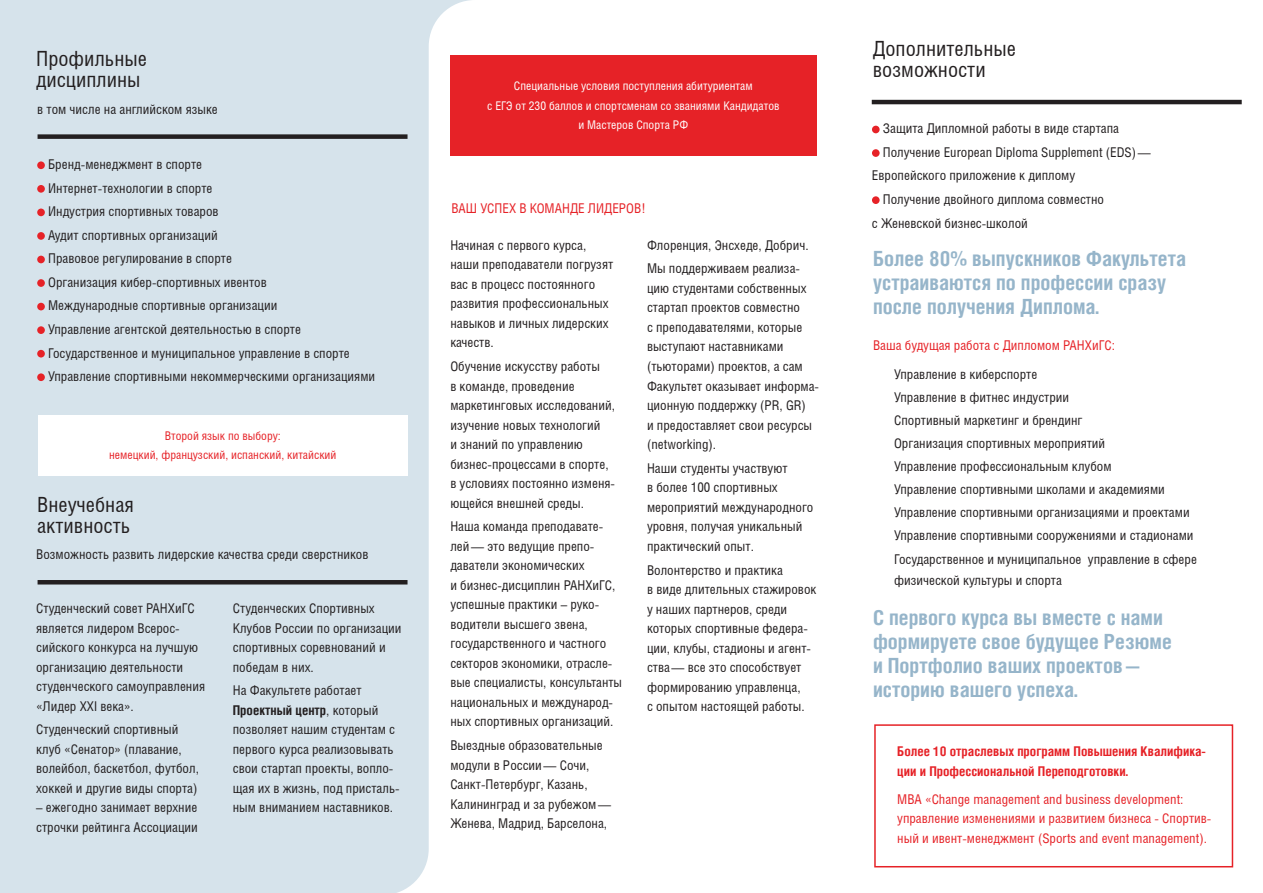
<style>
.page{position:relative;width:1263px;height:893px;background:#fff}
.page>*{position:absolute;margin:0;border:0;box-sizing:border-box;transform-origin:0 0}
.t1{font:700 21px/24px "Helios Cond";color:#96b5ca}
.t2{font:21px/21px "Helios Cond";color:#231f20}
.t3{font:13.5px/19.5px "Helios Cond";color:#231f20}
.t4{font:13.5px/19.5px "Helios Cond";color:#e62227}
.t5{font:700 13.5px/19.5px "Helios Cond";color:#e62227}
.t6{font:12px/19.5px "Helios Cond";color:#fff;text-align:center}
.t7{font:12px "Helios Cond";color:#e62227}
.s1{font-weight:700}
</style>
<div class="page">
<svg style="left:0;top:0;width:471px;height:893px;background:#d9e5ec"></svg>
<div style="left:450px;top:55px;width:367px;height:101px;background:#e62227"></div>
<div style="left:874px;top:724px;width:359px;height:143px;border:2px solid #e62227"></div>
<div style="left:37px;top:161px;width:8px;height:8px;background:#e62227;border-radius:50%"></div>
<div style="left:37px;top:185px;width:8px;height:8px;background:#e62227;border-radius:50%"></div>
<div style="left:37px;top:209px;width:8px;height:7px;background:#e62227;border-radius:50%"></div>
<div style="left:37px;top:232px;width:8px;height:8px;background:#e62227;border-radius:50%"></div>
<div style="left:37px;top:256px;width:8px;height:7px;background:#e62227;border-radius:50%"></div>
<div style="left:37px;top:279px;width:8px;height:8px;background:#e62227;border-radius:50%"></div>
<div style="left:37px;top:303px;width:8px;height:7px;background:#e62227;border-radius:50%"></div>
<div style="left:37px;top:326px;width:8px;height:8px;background:#e62227;border-radius:50%"></div>
<div style="left:37px;top:350px;width:8px;height:7px;background:#e62227;border-radius:50%"></div>
<div style="left:37px;top:373px;width:8px;height:8px;background:#e62227;border-radius:50%"></div>
<div style="left:872px;top:126px;width:8px;height:7px;background:#e62227;border-radius:50%"></div>
<div style="left:872px;top:149px;width:8px;height:8px;background:#e62227;border-radius:50%"></div>
<div style="left:872px;top:196px;width:8px;height:8px;background:#e62227;border-radius:50%"></div>
<hr style="left:872px;top:100px;width:370px;height:4px;background:#231f20">
<div style="left:38px;top:134px;width:369px;height:5px;background:#231f20"></div>
<hr style="left:38px;top:580px;width:369px;height:4px;background:#231f20">
<div style="left:38px;top:415px;width:369px;height:61px;background:#fff"></div>
<p class="t2" style="left:36px;top:48px;width:112px">Профильные дисциплины</p>
<p class="t3" style="left:37px;top:99px;width:182px">в том числе на английском языке</p>
<p class="t3" style="left:48px;top:154px;width:156px">Бренд-менеджмент в спорте</p>
<p class="t3" style="left:48px;top:178px;width:166px">Интернет-технологии в спорте</p>
<p class="t3" style="left:48px;top:201px;width:172px">Индустрия спортивных товаров</p>
<p class="t3" style="left:48px;top:225px;width:171px">Аудит спортивных организаций</p>
<p class="t3" style="left:48px;top:248px;width:185px">Правовое регулирование в спорте</p>
<p class="t3" style="left:48px;top:272px;width:220px">Организация кибер-спортивных ивентов</p>
<p class="t3" style="left:48px;top:296px;width:231px">Международные спортивные организации</p>
<p class="t3" style="left:48px;top:319px;width:254px">Управление агентской деятельностью в спорте</p>
<p class="t3" style="left:48px;top:343px;width:303px">Государственное и муниципальное управление в спорте</p>
<p class="t3" style="left:48px;top:366px;width:329px">Управление спортивными некоммерческими организациями</p>
<p class="t7" style="left:165px;top:428px;width:118px">Второй язык по выбору:</p>
<p class="t7" style="left:109px;top:448px;width:229px">немецкий, французский, испанский, китайский</p>
<p class="t2" style="left:37px;top:494px;width:98px">Внеучебная</p>
<p class="t2" style="left:37px;top:515px;width:95px">активность</p>
<p class="t3" style="left:36px;top:544px;width:334px">Возможность развить лидерские качества среди сверстников</p>
<p class="t3" style="left:36px;top:598px;width:171px">Студенческий совет РАНХиГС является лидером Всерос&shy;сийского конкурса на лучшую организацию деятельности студенческого самоуправления «Лидер XXI века».</p>
<p class="t3" style="left:36px;top:720px;width:164px">Студенческий спортивный клуб «Сенатор» (плавание, волейбол, баскетбол, футбол, хоккей и другие виды спорта)</p>
<p class="t3" style="left:36px;top:798px;width:163px">– ежегодно занимает верхние строчки рейтинга Ассоциации</p>
<p class="t3" style="left:233px;top:598px;width:170px">Студенческих Спортивных<br>Клубов России по организации спортивных соревнований и победам в них.</p>
<p class="t3" style="left:233px;top:681px;width:168px">На Факультете работает<br><span class="s1">Проектный центр</span>, который позволяет нашим студентам с первого курса реализовывать свои стартап проекты, вопло&shy;щая их в жизнь, под присталь&shy;ным вниманием наставников.</p>
<p class="t6" style="left:487px;top:76px;width:294px">Специальные условия поступления абитуриентам<br>с ЕГЭ от 230 баллов и спортсменам со званиями Кандидатов и Мастеров Спорта РФ</p>
<p class="t4" style="left:451px;top:199px;width:196px">ВАШ УСПЕХ В КОМАНДЕ ЛИДЕРОВ!</p>
<p class="t3" style="left:450px;top:235px;width:164px">Начиная с первого курса, наши преподаватели погрузят вас в процесс постоянного развития профессиональных навыков и личных лидерских качеств.</p>
<p class="t3" style="left:450px;top:356px;width:166px">Обучение искусству работы<br>в команде, проведение маркетинговых исследований, изучение новых технологий<br>и знаний по управлению бизнес-процессами в спорте, в условиях постоянно изменя&shy;ющейся внешней среды.</p>
<p class="t3" style="left:450px;top:516px;width:173px">Наша команда преподавате&shy;лей— это ведущие препо&shy;даватели экономических<br>и бизнес-дисциплин РАНХиГС, успешные практики – руко&shy;водители высшего звена, государственного и частного секторов экономики, отрасле&shy;вые специалисты, консультанты национальных и международ&shy;ных спортивных организаций.</p>
<p class="t3" style="left:450px;top:735px;width:162px">Выездные образовательные модули в России— Сочи,<br>Санкт-Петербург, Казань,<br>Калининград и за рубежом—<br>Женева, Мадрид, Барселона,</p>
<p class="t3" style="left:647px;top:235px;width:163px">Флоренция, Энсхеде, Добрич.</p>
<p class="t3" style="left:647px;top:259px;width:174px">Мы поддерживаем реализа&shy;цию студентами собственных стартап проектов совместно<br>с преподавателями, которые выступают наставниками (тьюторами) проектов, а сам<br>Факультет оказывает информа&shy;ционную поддержку (PR, GR)<br>и предоставляет свои ресурсы (networking).</p>
<p class="t3" style="left:647px;top:458px;width:168px">Наши студенты участвуют<br>в более 100 спортивных мероприятий международного уровня, получая уникальный практический опыт.</p>
<p class="t3" style="left:647px;top:560px;width:171px">Волонтерство и практика<br>в виде длительных стажировок у наших партнеров, среди которых спортивные федера&shy;ции, клубы, стадионы и агент&shy;ства— все это способствует формированию управленца,<br>с опытом настоящей работы.</p>
<p class="t2" style="left:873px;top:37px;width:145px">Дополнительные</p>
<p class="t2" style="left:873px;top:58px;width:114px">возможности</p>
<p class="t3" style="left:883px;top:119px;width:238px">Защита Дипломной работы в виде стартапа</p>
<p class="t3" style="left:883px;top:142px;width:269px">Получение European Diploma Supplement (EDS)—</p>
<p class="t3" style="left:872px;top:166px;width:205px">Европейского приложение к диплому</p>
<p class="t3" style="left:872px;top:187px;width:234px;line-height:23.5px;text-indent:11px">Получение двойного диплома совместно с Женевской бизнес-школой</p>
<p class="t1" style="left:873px;top:246px;width:315px">Более 80% выпускников Факультета устраиваются по профессии сразу после получения Диплома.</p>
<p class="t4" style="left:873px;top:335px;width:243px">Ваша будущая работа с Дипломом РАНХиГС:</p>
<p class="t3" style="left:894px;top:364px;width:145px">Управление в киберспорте</p>
<p class="t3" style="left:894px;top:387px;width:177px">Управление в фитнес индустрии</p>
<p class="t3" style="left:894px;top:410px;width:190px">Спортивный маркетинг и брендинг</p>
<p class="t3" style="left:894px;top:433px;width:213px">Организация спортивных мероприятий</p>
<p class="t3" style="left:894px;top:456px;width:219px">Управление профессиональным клубом</p>
<p class="t3" style="left:894px;top:479px;width:272px">Управление спортивными школами и академиями</p>
<p class="t3" style="left:894px;top:502px;width:297px">Управление спортивными организациями и проектами</p>
<p class="t3" style="left:894px;top:526px;width:301px">Управление спортивными сооружениями и стадионами</p>
<p class="t3" style="left:894px;top:548px;width:304px;line-height:21px">Государственное и муниципальное управление в сфере физической культуры и спорта</p>
<p class="t1" style="left:873px;top:605px;width:300px">С первого курса вы вместе с нами формируете свое будущее Резюме и Портфолио ваших проектов— историю вашего успеха.</p>
<p class="t5" style="left:897px;top:741px;width:310px">Более 10 отраслевых программ Повышения Квалифика&shy;ции и Профессиональной Переподготовки.</p>
<p class="t4" style="left:897px;top:789px;width:316px">MBA «Change management and business development: управление изменениями и развитием бизнеса - Спортив&shy;ный и ивент-менеджмент (Sports and event management).</p>
</div>
